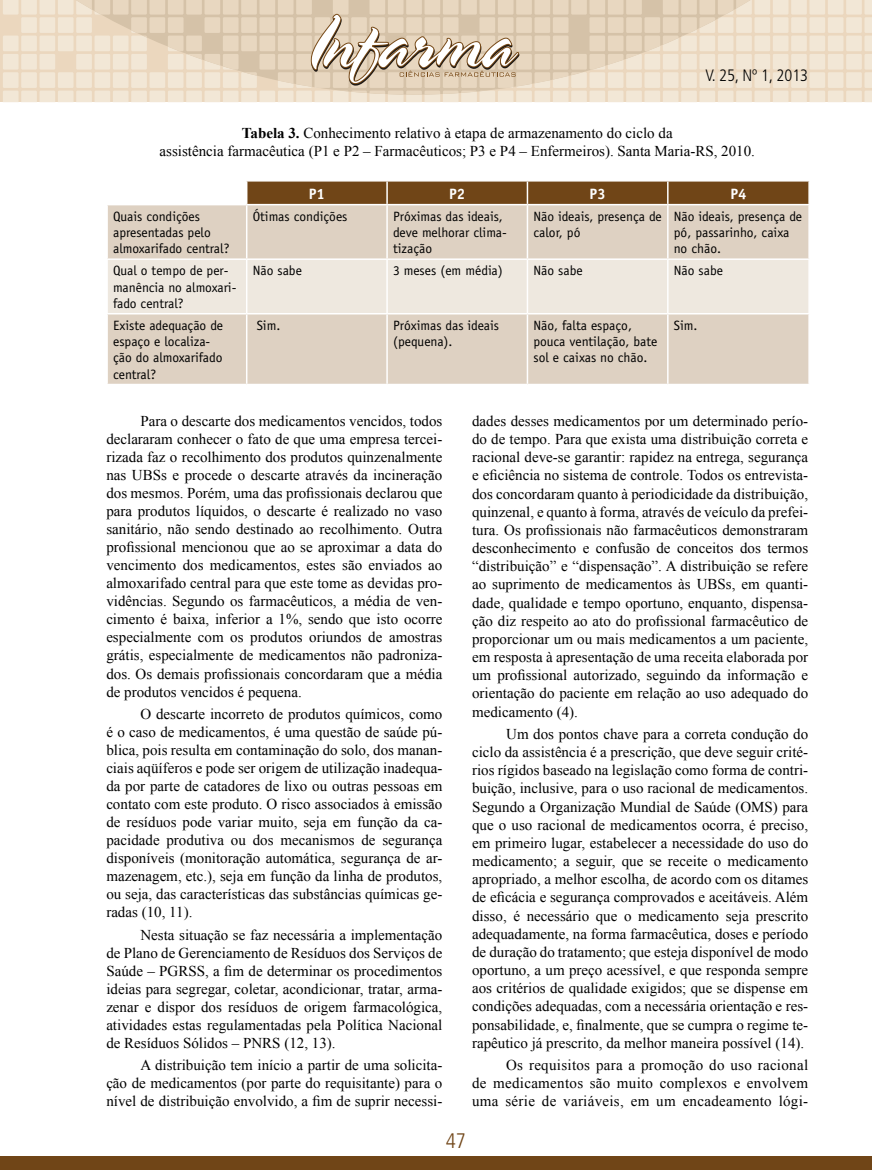
<style>
.page{position:relative;width:872px;height:1170px;background:#fff}
.page>*{position:absolute;margin:0;border:0;box-sizing:border-box;transform-origin:0 0}
.t1{font:300 condensed 21px "Frutiger";color:#704517}
.t2{font:300 condensed 16.5px "Frutiger";color:#000}
.t3{font:15px/18px "Times New Roman";color:#000;text-align:justify}
.t4{font:700 15px "Officina Sans";color:#fff}
.t5{font:13.5px/16.2px "Officina Sans";color:#000}
.s1{font-weight:700}
</style>
<div class="page">
<svg style="left:3px;top:0;width:869px;height:102px;background:#f0e3d0"></svg>
<svg style="left:42px;top:0;width:742px;height:95px;background:#e8d8c3"></svg>
<svg style="left:310px;top:14px;width:209px;height:72px"></svg>
<div style="left:0;top:1155px;width:872px;height:14px;background:#704517"></div>
<div style="left:108px;top:205px;width:700px;height:179px;background:#ded1c2"></div>
<div style="left:108px;top:260px;width:700px;height:53px;background:#eee8df"></div>
<svg style="left:246px;top:181px;width:562px;height:23px;background:#754c20"></svg>
<hr style="left:246px;top:205px;width:1px;height:53px;background:#fff">
<hr style="left:386px;top:205px;width:2px;height:53px;background:#fff">
<hr style="left:526px;top:205px;width:2px;height:53px;background:#fff">
<hr style="left:667px;top:205px;width:1px;height:53px;background:#fff">
<hr style="left:106px;top:258px;width:141px;height:2px;background:#fff">
<hr style="left:247px;top:258px;width:140px;height:2px;background:#fff">
<hr style="left:246px;top:260px;width:1px;height:53px;background:#fff">
<hr style="left:387px;top:258px;width:140px;height:2px;background:#fff">
<hr style="left:386px;top:260px;width:2px;height:53px;background:#fff">
<hr style="left:527px;top:258px;width:141px;height:2px;background:#fff">
<hr style="left:526px;top:260px;width:2px;height:53px;background:#fff">
<hr style="left:668px;top:258px;width:142px;height:2px;background:#fff">
<hr style="left:667px;top:260px;width:1px;height:53px;background:#fff">
<hr style="left:106px;top:313px;width:141px;height:1px;background:#fff">
<hr style="left:247px;top:313px;width:140px;height:1px;background:#fff">
<hr style="left:246px;top:314px;width:1px;height:70px;background:#fff">
<hr style="left:387px;top:313px;width:140px;height:1px;background:#fff">
<hr style="left:386px;top:314px;width:2px;height:70px;background:#fff">
<hr style="left:527px;top:313px;width:141px;height:1px;background:#fff">
<hr style="left:526px;top:314px;width:2px;height:70px;background:#fff">
<hr style="left:668px;top:313px;width:142px;height:1px;background:#fff">
<hr style="left:667px;top:314px;width:1px;height:70px;background:#fff">
<p class="t2" style="left:705px;top:66px;width:104px">V. 25, Nº 1, 2013</p>
<p class="t3" style="left:159px;top:124px;width:597px;text-align:center"><span class="s1">Tabela 3.</span> Conhecimento relativo à etapa de armazenamento do ciclo da<br>assistência farmacêutica (P1 e P2 – Farmacêuticos; P3 e P4 – Enfermeiros). Santa Maria-RS, 2010.</p>
<p class="t4" style="left:309px;top:184px;width:18px">P1</p>
<p class="t4" style="left:449px;top:184px;width:18px">P2</p>
<p class="t4" style="left:589px;top:184px;width:18px">P3</p>
<p class="t4" style="left:730px;top:184px;width:18px">P4</p>
<p class="t5" style="left:113px;top:208px;width:118px">Quais condições apresentadas pelo almoxarifado central?</p>
<p class="t5" style="left:253px;top:208px;width:96px">Ótimas condições</p>
<p class="t5" style="left:393px;top:208px;width:115px">Próximas das ideais, deve melhorar clima&shy;tização</p>
<p class="t5" style="left:533px;top:208px;width:130px">Não ideais, presença de calor, pó</p>
<p class="t5" style="left:674px;top:208px;width:130px">Não ideais, presença de pó, passarinho, caixa no chão.</p>
<p class="t5" style="left:113px;top:263px;width:125px">Qual o tempo de per&shy;manência no almoxari&shy;fado central?</p>
<p class="t5" style="left:253px;top:263px;width:51px">Não sabe</p>
<p class="t5" style="left:393px;top:263px;width:111px">3 meses (em média)</p>
<p class="t5" style="left:533px;top:263px;width:51px">Não sabe</p>
<p class="t5" style="left:674px;top:263px;width:51px">Não sabe</p>
<p class="t5" style="left:113px;top:317px;width:112px">Existe adequação de espaço e localiza&shy;ção do almoxarifado central?</p>
<p class="t5" style="left:257px;top:317px;width:25px">Sim.</p>
<p class="t5" style="left:393px;top:317px;width:108px">Próximas das ideais (pequena).</p>
<p class="t5" style="left:533px;top:317px;width:126px">Não, falta espaço, pouca ventilação, bate sol e caixas no chão.</p>
<p class="t5" style="left:674px;top:317px;width:25px">Sim.</p>
<p class="t3" style="left:106px;top:411px;width:337px;text-indent:34px">Para o descarte dos medicamentos vencidos, todos declararam conhecer o fato de que uma empresa tercei&shy;rizada faz o recolhimento dos produtos quinzenalmente nas UBSs e procede o descarte através da incineração dos mesmos. Porém, uma das profissionais declarou que para produtos líquidos, o descarte é realizado no vaso sanitário, não sendo destinado ao recolhimento. Outra profissional mencionou que ao se aproximar a data do vencimento dos medicamentos, estes são enviados ao almoxarifado central para que este tome as devidas pro&shy;vidências. Segundo os farmacêuticos, a média de ven&shy;cimento é baixa, inferior a 1%, sendo que isto ocorre especialmente com os produtos oriundos de amostras grátis, especialmente de medicamentos não padroniza&shy;dos. Os demais profissionais concordaram que a média de produtos vencidos é pequena.</p>
<p class="t3" style="left:106px;top:704px;width:337px;text-indent:34px">O descarte incorreto de produtos químicos, como é o caso de medicamentos, é uma questão de saúde pú&shy;blica, pois resulta em contaminação do solo, dos manan&shy;ciais aqüíferos e pode ser origem de utilização inadequa&shy;da por parte de catadores de lixo ou outras pessoas em contato com este produto. O risco associados à emissão de resíduos pode variar muito, seja em função da ca&shy;pacidade produtiva ou dos mecanismos de segurança disponíveis (monitoração automática, segurança de ar&shy;mazenagem, etc.), seja em função da linha de produtos, ou seja, das características das substâncias químicas ge&shy;radas (10, 11).</p>
<p class="t3" style="left:106px;top:925px;width:337px;text-indent:34px">Nesta situação se faz necessária a implementação de Plano de Gerenciamento de Resíduos dos Serviços de Saúde – PGRSS, a fim de determinar os procedimentos ideias para segregar, coletar, acondicionar, tratar, arma&shy;zenar e dispor dos resíduos de origem farmacológica, atividades estas regulamentadas pela Política Nacional de Resíduos Sólidos – PNRS (12, 13).</p>
<p class="t3" style="left:106px;top:1055px;width:337px;text-indent:34px">A distribuição tem início a partir de uma solicita&shy;ção de medicamentos (por parte do requisitante) para o nível de distribuição envolvido, a fim de suprir necessi-</p>
<p class="t3" style="left:472px;top:411px;width:337px">dades desses medicamentos por um determinado perío&shy;do de tempo. Para que exista uma distribuição correta e racional deve-se garantir: rapidez na entrega, segurança e eficiência no sistema de controle. Todos os entrevista&shy;dos concordaram quanto à periodicidade da distribuição, quinzenal, e quanto à forma, através de veículo da prefei&shy;tura. Os profissionais não farmacêuticos demonstraram desconhecimento e confusão de conceitos dos termos “distribuição” e “dispensação”. A distribuição se refere ao suprimento de medicamentos às UBSs, em quanti&shy;dade, qualidade e tempo oportuno, enquanto, dispensa&shy;ção diz respeito ao ato do profissional farmacêutico de proporcionar um ou mais medicamentos a um paciente, em resposta à apresentação de uma receita elaborada por um profissional autorizado, seguindo da informação e orientação do paciente em relação ao uso adequado do medicamento (4).</p>
<p class="t3" style="left:472px;top:724px;width:337px;text-indent:34px">Um dos pontos chave para a correta condução do ciclo da assistência é a prescrição, que deve seguir crité&shy;rios rígidos baseado na legislação como forma de contri&shy;buição, inclusive, para o uso racional de medicamentos.<br>Segundo a Organização Mundial de Saúde (OMS) para que o uso racional de medicamentos ocorra, é preciso, em primeiro lugar, estabelecer a necessidade do uso do medicamento; a seguir, que se receite o medicamento apropriado, a melhor escolha, de acordo com os ditames de eficácia e segurança comprovados e aceitáveis. Além disso, é necessário que o medicamento seja prescrito adequadamente, na forma farmacêutica, doses e período de duração do tratamento; que esteja disponível de modo oportuno, a um preço acessível, e que responda sempre aos critérios de qualidade exigidos; que se dispense em condições adequadas, com a necessária orientação e res&shy;ponsabilidade, e, finalmente, que se cumpra o regime te&shy;rapêutico já prescrito, da melhor maneira possível (14).</p>
<p class="t3" style="left:472px;top:1055px;width:337px;text-indent:34px">Os requisitos para a promoção do uso racional de medicamentos são muito complexos e envolvem uma série de variáveis, em um encadeamento lógi-</p>
<h1 class="t1" style="left:446px;top:1128px;width:22px">47</h1>
</div>
